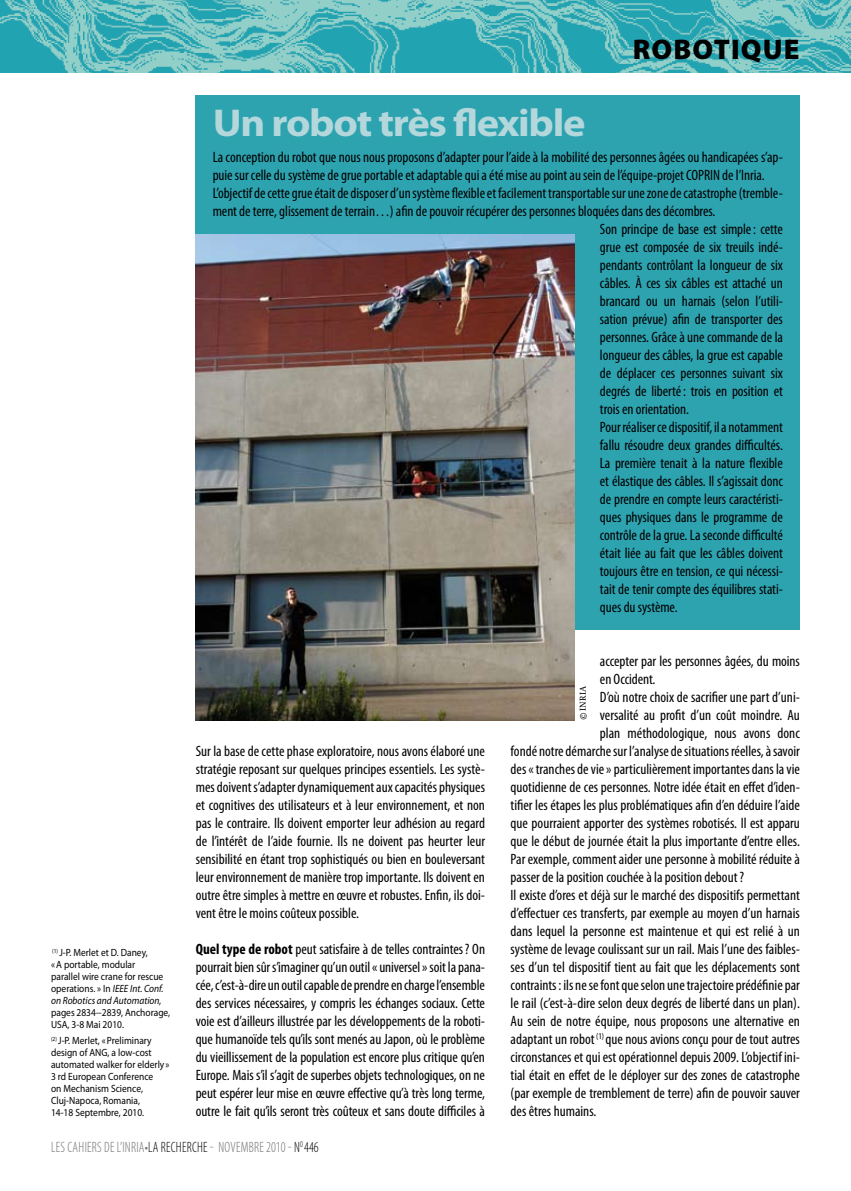
<style>
.page{position:relative;width:851px;height:1191px;background:#fff}
.page>*{position:absolute;margin:0;border:0;box-sizing:border-box;transform-origin:0 0}
.t1{font:700 39px "Myriad Pro";letter-spacing:-.03em;color:#b4d7dc;scale:1.09 1}
.t2{font:900 28.5px "Myriad Pro";letter-spacing:.04em;color:#000}
.t3{font:condensed 15px/18px "Myriad Pro";letter-spacing:-.005em;color:#000;text-align:justify}
.t4{font:300 condensed 15px "Myriad Pro";letter-spacing:.02em;color:#707173;scale:.9 1}
.t5{font:10.5px/12px "Myriad Pro";color:#000;scale:.9 1}
.t6{font:9px "Proforma";color:#000}
.s1{font-style:italic}
.s2{font-weight:700}
.s3{color:#000}
</style>
<div class="page">
<div style="left:196px;top:96px;width:603px;height:534px;background:#2da3b0"></div>
<img style="left:0;top:0;width:850px;height:72px">
<img style="left:196px;top:234px;width:378px;height:486px">
<h1 class="t1" style="left:213px;top:97px;width:343px">Un robot très flexible</h1>
<h2 class="t2" style="left:633px;top:30px;width:168px">ROBOTIQUE</h2>
<p class="t5" style="left:51px;top:946px;width:126px"><sup>(1)</sup> J-P. Merlet et D. Daney,<br>«A portable, modular parallel wire crane for rescue operations. » In <span class="s1">IEEE Int. Conf. on Robotics and Automation,</span></p>
<p class="t5" style="left:51px;top:1006px;width:134px">pages 2834--2839, Anchorage,<br>USA, 3-8 Mai 2010.</p>
<p class="t5" style="left:51px;top:1034px;width:133px"><sup>(2)</sup> J-P. Merlet, «Preliminary design of ANG, a low-cost automated walker for elderly »<br>3 rd European Conference<br>on Mechanism Science,<br>Cluj-Napoca, Romania,<br>14-18 Septembre, 2010.</p>
<p class="t3" style="left:213px;top:148px;width:571px">La conception du robot que nous nous proposons d’adapter pour l’aide à la mobilité des personnes âgées ou handicapées s’ap-</p>
<p class="t3" style="left:213px;top:166px;width:553px">puie sur celle du système de grue portable et adaptable qui a été mise au point au sein de l’équipe-projet COPRI N de l’Inria.</p>
<p class="t3" style="left:213px;top:184px;width:571px">L’objectif de cette grue était de disposer d’un système flexible et facilement transportable sur une zone de catastrophe (tremble-</p>
<p class="t3" style="left:213px;top:202px;width:504px">ment de terre, glissement de terrain…) afin de pouvoir récupérer des personnes bloquées dans des décombres.</p>
<p class="t3" style="left:600px;top:220px;width:184px">Son principe de base est simple: cette</p>
<p class="t3" style="left:600px;top:238px;width:184px">grue est composée de six treuils indé-</p>
<p class="t3" style="left:600px;top:256px;width:184px">pendants contrôlant la longueur de six</p>
<p class="t3" style="left:600px;top:274px;width:184px">câbles. À ces six câbles est attaché un</p>
<p class="t3" style="left:600px;top:292px;width:184px">brancard ou un harnais (selon l’utili-</p>
<p class="t3" style="left:600px;top:310px;width:184px">sation prévue) afin de transporter des</p>
<p class="t3" style="left:600px;top:328px;width:184px">personnes. Grâce à une commande de la</p>
<p class="t3" style="left:600px;top:346px;width:184px">longueur des câbles, la grue est capable</p>
<p class="t3" style="left:600px;top:364px;width:184px">de déplacer ces personnes suivant six</p>
<p class="t3" style="left:600px;top:382px;width:184px">degrés de liberté: trois en position et</p>
<p class="t3" style="left:600px;top:400px;width:91px">trois en orientation.</p>
<p class="t3" style="left:600px;top:418px;width:184px">Pour réaliser ce dispositif, il a notamment</p>
<p class="t3" style="left:600px;top:436px;width:184px">fallu résoudre deux grandes difficultés.</p>
<p class="t3" style="left:600px;top:454px;width:184px">La première tenait à la nature flexible</p>
<p class="t3" style="left:600px;top:472px;width:184px">et élastique des câbles. Il s’agissait donc</p>
<p class="t3" style="left:600px;top:490px;width:184px">de prendre en compte leurs caractéristi-</p>
<p class="t3" style="left:600px;top:508px;width:184px">ques physiques dans le programme de</p>
<p class="t3" style="left:600px;top:526px;width:184px">contrôle de la grue. La seconde difficulté</p>
<p class="t3" style="left:600px;top:544px;width:184px">était liée au fait que les câbles doivent</p>
<p class="t3" style="left:600px;top:562px;width:184px">toujours être en tension, ce qui nécessi-</p>
<p class="t3" style="left:600px;top:580px;width:184px">tait de tenir compte des équilibres stati-</p>
<p class="t3" style="left:600px;top:598px;width:79px">ques du système.</p>
<p class="t3" style="left:196px;top:742px;width:291px">Sur la base de cette phase exploratoire, nous avons élaboré une stratégie reposant sur quelques principes essentiels. Les systè&shy;mes doivent s’adapter dynamiquement aux capacités physiques et cognitives des utilisateurs et à leur environnement, et non pas le contraire. Ils doivent emporter leur adhésion au regard de l’intérêt de l’aide fournie. Ils ne doivent pas heurter leur sensibilité en étant trop sophistiqués ou bien en bouleversant leur environnement de manière trop importante. Ils doivent en outre être simples à mettre en œuvre et robustes. Enfin, ils doi&shy;vent être le moins coûteux possible.</p>
<p class="t3" style="left:196px;top:940px;width:291px"><span class="s2">Quel type de robot</span> peut satisfaire à de telles contraintes? On pourrait bien sûr s’imaginer qu’un outil«universel» soit la pana&shy;cée, c’est-à-dire un outil capable de prendre en charge l’ensemble des services nécessaires, y compris les échanges sociaux. Cette voie est d’ailleurs illustrée par les développements de la roboti&shy;que humanoïde tels qu’ils sont menés au Japon, où le problème du vieillissement de la population est encore plus critique qu’en Europe. Mais s’il s’agit de superbes objets technologiques, on ne peut espérer leur mise en œuvre effective qu’à très long terme, outre le fait qu’ils seront très coûteux et sans doute difficiles à</p>
<p class="t3" style="left:600px;top:652px;width:201px">accepter par les personnes âgées, du moins</p>
<p class="t3" style="left:600px;top:670px;width:57px">en Occident.</p>
<p class="t3" style="left:600px;top:688px;width:201px">D’où notre choix de sacrifier une part d’uni-</p>
<p class="t3" style="left:600px;top:706px;width:201px">versalité au profit d’un coût moindre. Au</p>
<p class="t3" style="left:600px;top:724px;width:201px">plan méthodologique, nous avons donc</p>
<p class="t3" style="left:510px;top:742px;width:291px">fondé notre démarche sur l’analyse de situations réelles, à savoir</p>
<p class="t3" style="left:510px;top:760px;width:291px">des «tranches de vie» particulièrement importantes dans la vie</p>
<p class="t3" style="left:510px;top:778px;width:291px">quotidienne de ces personnes. Notre idée était en effet d’iden-</p>
<p class="t3" style="left:510px;top:796px;width:291px">tifier les étapes les plus problématiques afin d’en déduire l’aide</p>
<p class="t3" style="left:510px;top:814px;width:291px">que pourraient apporter des systèmes robotisés. Il est apparu</p>
<p class="t3" style="left:510px;top:832px;width:291px">que le début de journée était la plus importante d’entre elles.</p>
<p class="t3" style="left:510px;top:850px;width:291px">Par exemple, comment aider une personne à mobilité réduite à</p>
<p class="t3" style="left:510px;top:868px;width:235px">passer de la position couchée à la position debout?</p>
<p class="t3" style="left:510px;top:886px;width:291px">Il existe d’ores et déjà sur le marché des dispositifs permettant</p>
<p class="t3" style="left:510px;top:904px;width:291px">d’effectuer ces transferts, par exemple au moyen d’un harnais</p>
<p class="t3" style="left:510px;top:922px;width:291px">dans lequel la personne est maintenue et qui est relié à un</p>
<p class="t3" style="left:510px;top:940px;width:291px">système de levage coulissant sur un rail. Mais l’une des faibles-</p>
<p class="t3" style="left:510px;top:958px;width:291px">ses d’un tel dispositif tient au fait que les déplacements sont</p>
<p class="t3" style="left:510px;top:976px;width:291px">contraints: ils ne se font que selon une trajectoire prédéfinie par</p>
<p class="t3" style="left:510px;top:994px;width:291px">le rail (c’est-à-dire selon deux degrés de liberté dans un plan).</p>
<p class="t3" style="left:510px;top:1012px;width:291px">Au sein de notre équipe, nous proposons une alternative en</p>
<p class="t3" style="left:510px;top:1030px;width:291px">adaptant un robot <sup>(1)</sup> que nous avions conçu pour de tout autres</p>
<p class="t3" style="left:510px;top:1048px;width:291px">circonstances et qui est opérationnel depuis 2009. L’objectif ini-</p>
<p class="t3" style="left:510px;top:1066px;width:291px">tial était en effet de le déployer sur des zones de catastrophe</p>
<p class="t3" style="left:510px;top:1084px;width:291px">(par exemple de tremblement de terre) afin de pouvoir sauver</p>
<p class="t3" style="left:510px;top:1102px;width:87px">des êtres humains.</p>
<p class="t6" style="left:577px;top:720px;width:36px;rotate:-90deg">© Inria</p>
<p class="t4" style="left:51px;top:1138px;width:299px">LES CAHIERS DE L’INRIA•<span class="s3">LA RECHERCHE</span> - NOVEMBRE 2010- <span class="s3">N</span><sup>0</sup><span class="s3">446</span></p>
</div>
